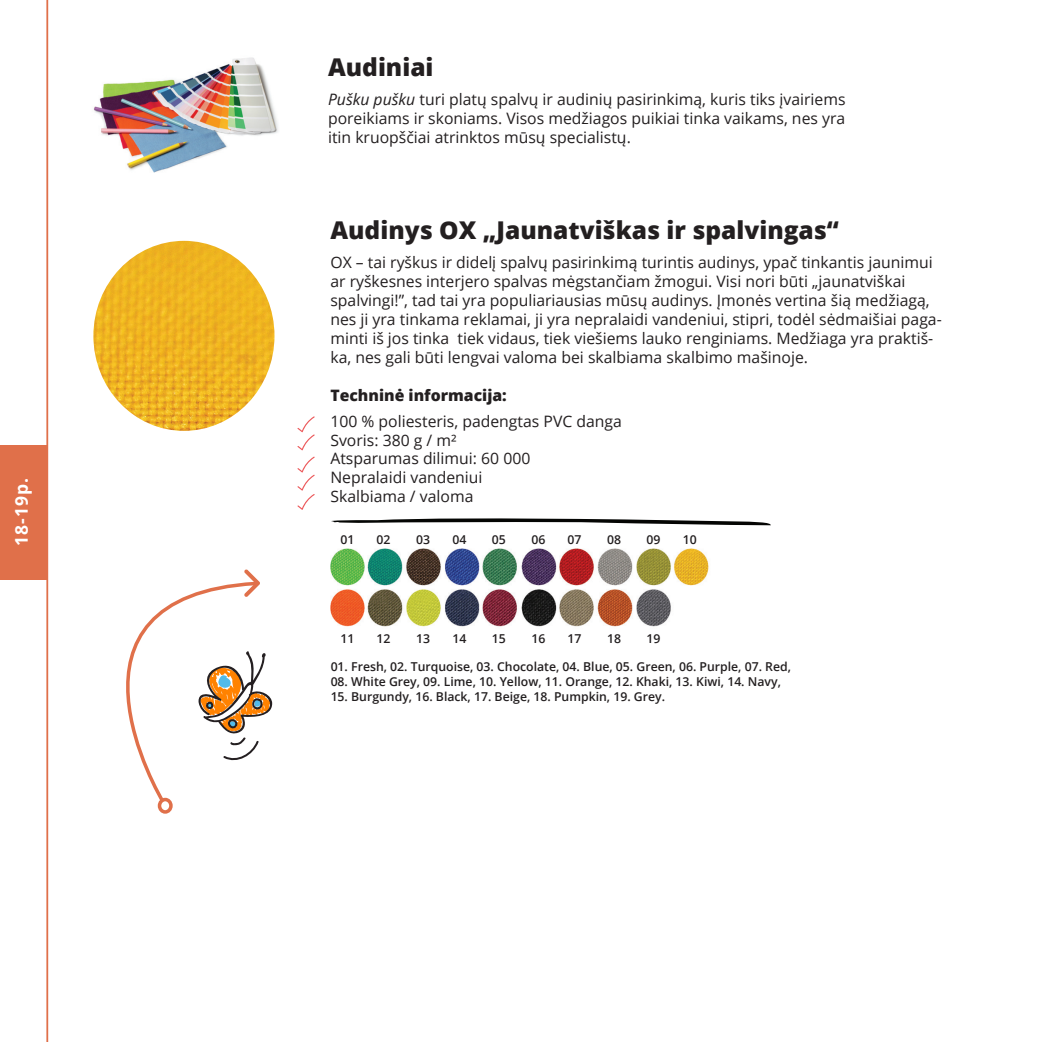
<style>
.page{position:relative;width:1042px;height:1042px;background:#fff}
.page>*{position:absolute;margin:0;border:0;box-sizing:border-box;transform-origin:0 0}
.t1{font:800 24.5px "Open Sans";color:#231f20}
.t2{font:700 17.5px "Open Sans";color:#fff}
.t3{font:15.75px/18.9px "Open Sans";color:#231f20}
.t4{font:800 15.75px "Open Sans";color:#231f20}
.t5{font:600 12.25px "Open Sans";color:#231f20}
.s1{font-style:italic}
</style>
<div class="page">
<div style="left:0;top:444px;width:48px;height:135px;background:#e0704a"></div>
<hr style="left:46px;top:0;width:2px;height:1042px;background:#e0704a">
<img style="left:330px;top:525px;width:432px;height:102px">
<img style="left:93px;top:241px;width:181px;height:190px">
<svg style="left:331px;top:518px;width:440px;height:7px"></svg>
<img style="left:93px;top:57px;width:185px;height:116px">
<svg style="left:46px;top:580px;width:197px;height:224px"></svg>
<div style="left:158px;top:798px;width:15px;height:15px;border:4px solid #e0704a;border-radius:50%"></div>
<svg style="left:243px;top:569px;width:17px;height:28px"></svg>
<svg style="left:198px;top:651px;width:75px;height:113px"></svg>
<svg style="left:297px;top:416px;width:18px;height:34px"></svg>
<svg style="left:297px;top:456px;width:18px;height:54px"></svg>
<p class="t2" style="left:9px;top:545px;width:69px;rotate:-90deg">18-19p.</p>
<h1 class="t1" style="left:328px;top:48px;width:107px">Audiniai</h1>
<p class="t3" style="left:328px;top:90px;width:519px;text-align:justify"><span class="s1">Pušku pušku</span> turi platų spalvų ir audinių pasirinkimą, kuris tiks įvairiems poreikiams ir skoniams. Visos medžiagos puikiai tinka vaikams, nes yra itin kruopščiai atrinktos mūsų specialistų.</p>
<h1 class="t1" style="left:330px;top:211px;width:510px">Audinys OX „Jaunatviškas ir spalvingas“</h1>
<p class="t3" style="left:330px;top:253px;width:613px">OX – tai ryškus ir didelį spalvų pasirinkimą turintis audinys, ypač tinkantis jaunimui ar ryškesnes interjero spalvas mėgstančiam žmogui. Visi nori būti „jaunatviškai spalvingi!”, tad tai yra populiariausias mūsų audinys. Įmonės vertina šią medžiagą, nes ji yra tinkama reklamai, ji yra nepralaidi vandeniui, stipri, todėl sėdmaišiai paga&shy;minti iš jos tinka tiek vidaus, tiek viešiems lauko renginiams. Medžiaga yra praktiš&shy;ka, nes gali būti lengvai valoma bei skalbiama skalbimo mašinoje.</p>
<p class="t4" style="left:330px;top:383px;width:178px">Techninė informacija:</p>
<p class="t3" style="left:330px;top:411px;width:293px">100 % poliesteris, padengtas PVC danga<br>Svoris: 380 g / m²<br>Atsparumas dilimui: 60 000<br>Nepralaidi vandeniui<br>Skalbiama / valoma</p>
<p class="t5" style="left:340px;top:531px;width:15px">01</p>
<p class="t5" style="left:377px;top:531px;width:15px">02</p>
<p class="t5" style="left:416px;top:531px;width:15px">03</p>
<p class="t5" style="left:452px;top:531px;width:15px">04</p>
<p class="t5" style="left:492px;top:531px;width:15px">05</p>
<p class="t5" style="left:531px;top:531px;width:15px">06</p>
<p class="t5" style="left:568px;top:531px;width:15px">07</p>
<p class="t5" style="left:607px;top:531px;width:15px">08</p>
<p class="t5" style="left:646px;top:531px;width:15px">09</p>
<p class="t5" style="left:683px;top:531px;width:15px">10</p>
<p class="t5" style="left:340px;top:630px;width:15px">11</p>
<p class="t5" style="left:377px;top:630px;width:15px">12</p>
<p class="t5" style="left:416px;top:630px;width:15px">13</p>
<p class="t5" style="left:452px;top:630px;width:15px">14</p>
<p class="t5" style="left:492px;top:630px;width:15px">15</p>
<p class="t5" style="left:531px;top:630px;width:15px">16</p>
<p class="t5" style="left:568px;top:630px;width:15px">17</p>
<p class="t5" style="left:607px;top:630px;width:15px">18</p>
<p class="t5" style="left:646px;top:630px;width:15px">19</p>
<p class="t5" style="left:331px;top:658px;width:462px">01. Fresh, 02. Turquoise, 03. Chocolate, 04. Blue, 05. Green, 06. Purple, 07. Red,</p>
<p class="t5" style="left:331px;top:673px;width:452px">08. White Grey, 09. Lime, 10. Yellow, 11. Orange, 12. Khaki, 13. Kiwi, 14. Navy,</p>
<p class="t5" style="left:331px;top:688px;width:336px">15. Burgundy, 16. Black, 17. Beige, 18. Pumpkin, 19. Grey.</p>
</div>
